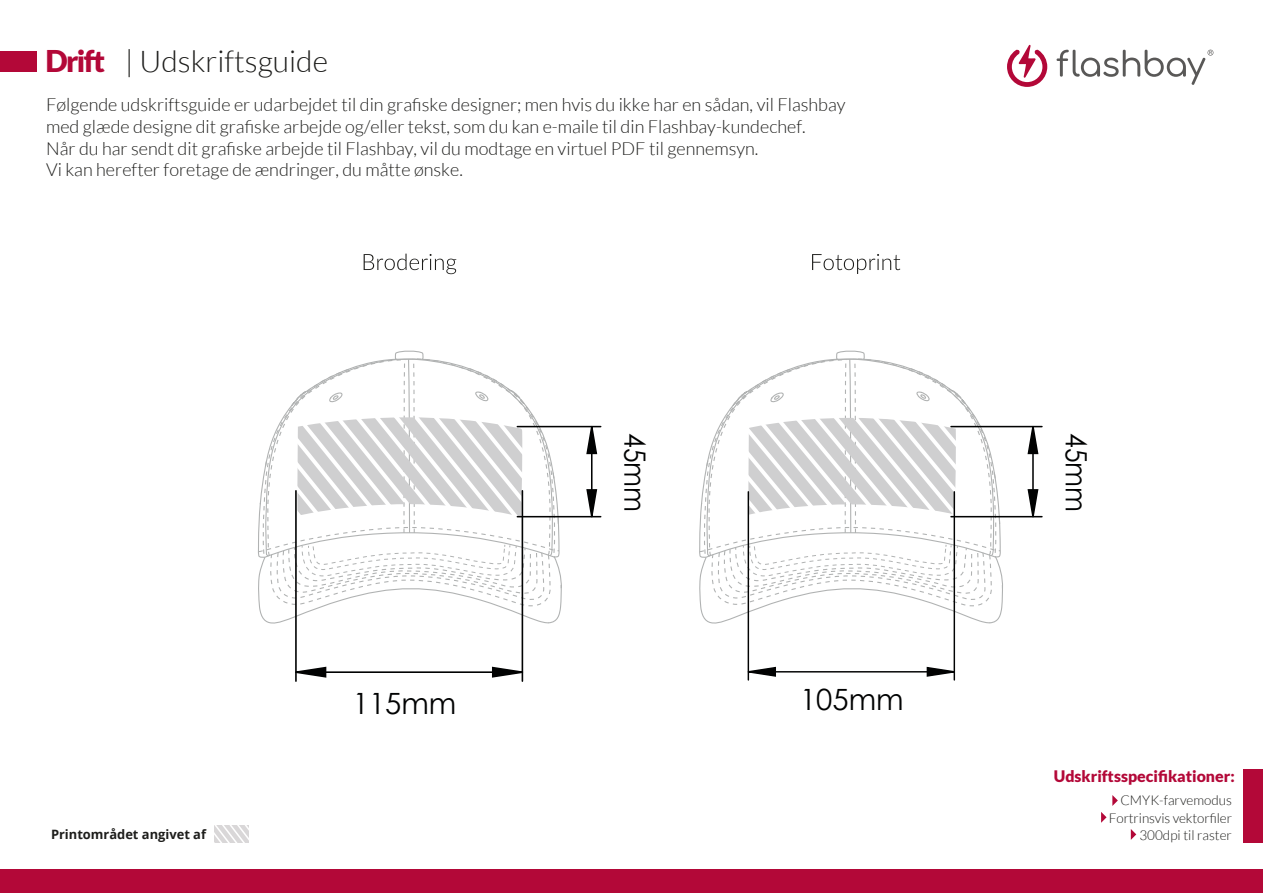
<style>
.page{position:relative;width:1263px;height:893px;background:#fff}
.page>*{position:absolute;margin:0;border:0;box-sizing:border-box;transform-origin:0 0}
.t1{font:300 30px "Lato";color:#1d1d1b}
.t2{font:900 30px "Lato";letter-spacing:-.055em;color:#b30838}
.t3{font:29.25px "Century Gothic";color:#010202}
.t4{font:29.25px "Century Gothic";color:#010202;scale:.91 1}
.t5{font:300 18px/21.6px "Lato";color:#1d1d1b}
.t6{font:900 15.9px "Lato";color:#b30838}
.t7{font:300 13.5px/17.2px "Lato";color:#1d1d1b;text-align:right}
.t8{font:700 12.9px "Open Sans";color:#1d1d1b}
</style>
<div class="page">
<svg style="left:215px;top:825px;width:34px;height:17px"></svg>
<div style="left:1px;top:869px;width:1262px;height:24px;background:#b30838"></div>
<svg style="left:1007px;top:44px;width:40px;height:43px"></svg>
<svg style="left:1057px;top:50px;width:156px;height:35px"></svg>
<div style="left:0;top:51px;width:37px;height:21px;background:#b30838"></div>
<div style="left:1244px;top:769px;width:19px;height:73px;background:#b30838"></div>
<svg style="left:1112px;top:795px;width:6px;height:11px"></svg>
<svg style="left:1101px;top:812px;width:6px;height:11px"></svg>
<svg style="left:1131px;top:829px;width:5px;height:11px"></svg>
<svg style="left:258px;top:254px;width:304px;height:376px"></svg>
<hr style="left:591px;top:427px;width:2px;height:90px;background:#010202">
<hr style="left:517px;top:426px;width:84px;height:1px;background:#010202">
<hr style="left:517px;top:516px;width:84px;height:1px;background:#010202">
<svg style="left:585px;top:425px;width:13px;height:30px"></svg>
<svg style="left:585px;top:488px;width:13px;height:30px"></svg>
<hr style="left:296px;top:671px;width:226px;height:2px;background:#010202">
<hr style="left:522px;top:491px;width:1px;height:190px;background:#010202">
<hr style="left:295px;top:491px;width:2px;height:190px;background:#010202">
<svg style="left:491px;top:666px;width:33px;height:12px"></svg>
<svg style="left:295px;top:666px;width:32px;height:12px"></svg>
<svg style="left:699px;top:254px;width:305px;height:376px"></svg>
<hr style="left:1032px;top:427px;width:2px;height:90px;background:#010202">
<hr style="left:951px;top:426px;width:91px;height:1px;background:#010202">
<hr style="left:951px;top:516px;width:91px;height:1px;background:#010202">
<svg style="left:1027px;top:425px;width:12px;height:30px"></svg>
<svg style="left:1027px;top:488px;width:12px;height:30px"></svg>
<hr style="left:748px;top:671px;width:206px;height:1px;background:#010202">
<hr style="left:954px;top:492px;width:1px;height:188px;background:#010202">
<hr style="left:748px;top:492px;width:1px;height:188px;background:#010202">
<svg style="left:926px;top:666px;width:30px;height:12px"></svg>
<svg style="left:747px;top:666px;width:30px;height:12px"></svg>
<h1 class="t2" style="left:45px;top:43px;width:61px">Drift</h1>
<h1 class="t1" style="left:125px;top:45px;width:205px">| Udskriftsguide</h1>
<p class="t5" style="left:46px;top:94px;width:801px">Følgende udskriftsguide er udarbejdet til din grafiske designer; men hvis du ikke har en sådan, vil Flashbay med glæde designe dit grafiske arbejde og/eller tekst, som du kan e-maile til din Flashbay-kundechef.<br>Når du har sendt dit grafiske arbejde til Flashbay, vil du modtage en virtuel PDF til gennemsyn.<br>Vi kan herefter foretage de ændringer, du måtte ønske.</p>
<p class="t8" style="left:51px;top:825px;width:157px">Printområdet angivet af</p>
<h2 class="t3" style="left:353px;top:683px;width:105px">115mm</h2>
<h2 class="t4" style="left:656px;top:433px;width:88px;rotate:90deg">45mm</h2>
<h2 class="t3" style="left:800px;top:679px;width:105px">105mm</h2>
<h2 class="t4" style="left:1097px;top:433px;width:88px;rotate:90deg">45mm</h2>
<p class="t6" style="left:1054px;top:767px;width:182px">Udskriftsspecifikationer:</p>
<p class="t7" style="left:1109px;top:792px;width:125px">CMYK-farvemodus<br>Fortrinsvis vektorfiler<br>300dpi til raster</p>
</div>
